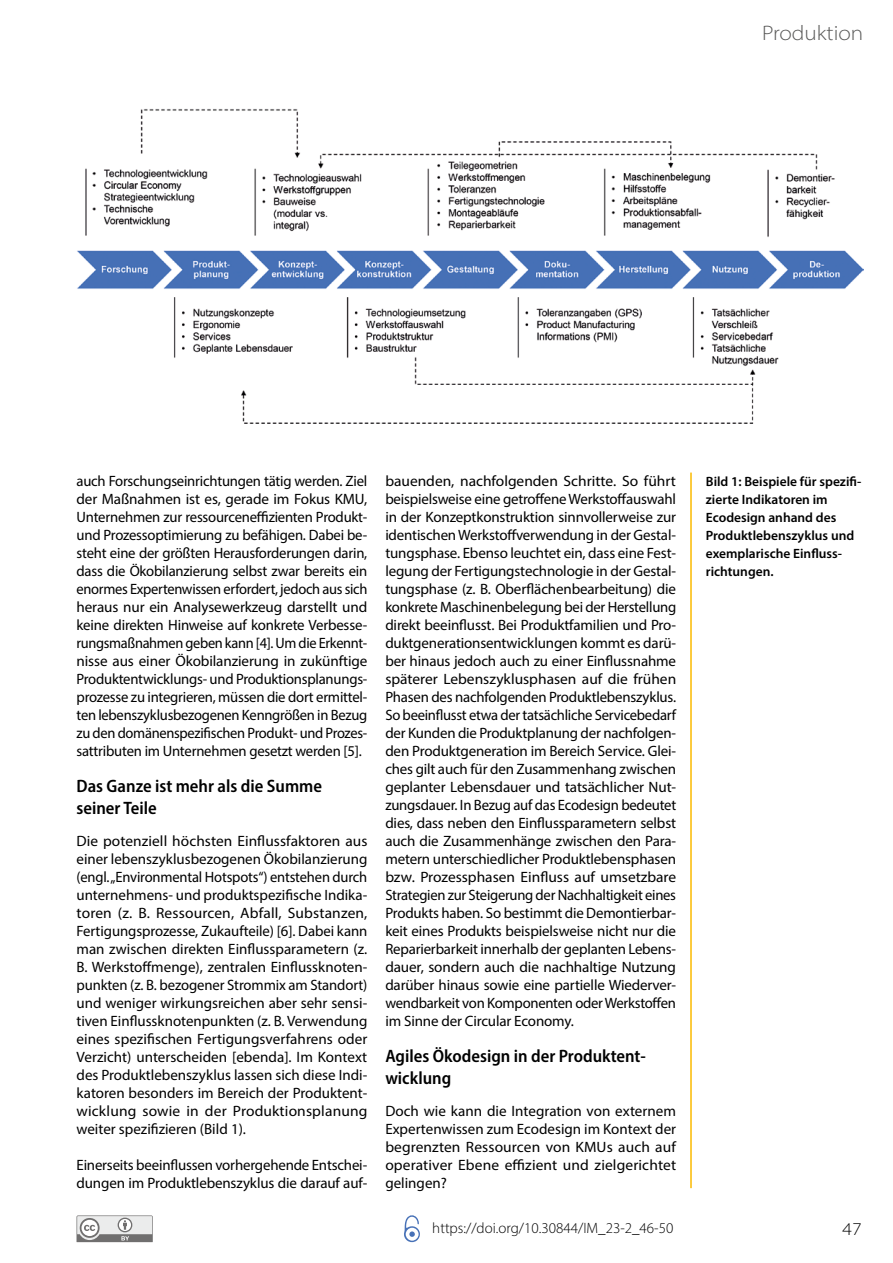
<style>
.page{position:relative;width:893px;height:1263px;background:#fff}
.page>*{position:absolute;margin:0;border:0;box-sizing:border-box;transform-origin:0 0}
.t1{font:300 semi-expanded 21px "Myriad Pro";color:#575756}
.t2{font:600 semi-condensed 18px/21.6px "Myriad Pro";color:#000}
.t3{font:300 semi-expanded 18px "Myriad Pro";color:#000}
.t4{font:15px/18px "Myriad Pro";letter-spacing:-.01em;color:#000;text-align:justify}
.t5{font:300 15px "Myriad Pro";color:#000}
.t6{font:600 13.5px/18px "Myriad Pro";color:#000}
</style>
<div class="page">
<hr style="left:690px;top:473px;width:2px;height:715px;background:#fbba00">
<img style="left:77px;top:109px;width:786px;height:315px">
<svg style="left:77px;top:1215px;width:76px;height:27px;background:#bfbfbf"></svg>
<svg style="left:404px;top:1215px;width:16px;height:27px"></svg>
<h1 class="t1" style="left:762px;top:20px;width:103px">Produktion</h1>
<p class="t4" style="left:77px;top:472px;width:292px">auch Forschungseinrichtungen tätig werden. Ziel der Maßnahmen ist es, gerade im Fokus KMU, Unternehmen zur ressourceneffizienten Produkt&shy;und Prozessoptimierung zu befähigen. Dabei be&shy;steht eine der größten Herausforderungen darin, dass die Ökobilanzierung selbst zwar bereits ein enormes Expertenwissen erfordert, jedoch aus sich heraus nur ein Analysewerkzeug darstellt und keine direkten Hinweise auf konkrete Verbesse&shy;rungsmaßnahmen geben kann [4]. Um die Erkennt&shy;nisse aus einer Ökobilanzierung in zukünftige Produktentwicklungs- und Produktionsplanungs&shy;prozesse zu integrieren, müssen die dort ermittel&shy;ten lebenszyklusbezogenen Kenngrößen in Bezug zu den domänenspezifischen Produkt- und Prozes&shy;sattributen im Unternehmen gesetzt werden [5].</p>
<p class="t2" style="left:77px;top:775px;width:247px">Das Ganze ist mehr als die Summe seiner Teile</p>
<p class="t4" style="left:77px;top:832px;width:292px">Die potenziell höchsten Einflussfaktoren aus einer lebenszyklusbezogenen Ökobilanzierung (engl. „Environmental Hotspots“) entstehen durch unternehmens- und produktspezifische Indika&shy;toren (z. B. Ressourcen, Abfall, Substanzen, Fertigungsprozesse, Zukaufteile) [6]. Dabei kann man zwischen direkten Einflussparametern (z.<br>B. Werkstoffmenge), zentralen Einflussknoten&shy;punkten (z. B. bezogener Strommix am Standort) und weniger wirkungsreichen aber sehr sensi&shy;tiven Einflussknotenpunkten (z. B. Verwendung eines spezifischen Fertigungsverfahrens oder Verzicht) unterscheiden [ebenda]. Im Kontext des Produktlebenszyklus lassen sich diese Indi&shy;katoren besonders im Bereich der Produktent&shy;wicklung sowie in der Produktionsplanung weiter spezifizieren (Bild 1).</p>
<p class="t4" style="left:77px;top:1156px;width:292px">Einerseits beeinflussen vorhergehende Entschei&shy;dungen im Produktlebenszyklus die darauf auf-</p>
<p class="t4" style="left:385px;top:472px;width:292px">bauenden, nachfolgenden Schritte. So führt beispielsweise eine getroffene Werkstoffauswahl in der Konzeptkonstruktion sinnvollerweise zur identischen Werkstoffverwendung in der Gestal&shy;tungsphase. Ebenso leuchtet ein, dass eine Fest&shy;legung der Fertigungstechnologie in der Gestal&shy;tungsphase (z. B. Oberflächenbearbeitung) die konkrete Maschinenbelegung bei der Herstellung direkt beeinflusst. Bei Produktfamilien und Pro&shy;duktgenerationsentwicklungen kommt es darü&shy;ber hinaus jedoch auch zu einer Einflussnahme späterer Lebenszyklusphasen auf die frühen Phasen des nachfolgenden Produktlebenszyklus.<br>So beeinflusst etwa der tatsächliche Servicebedarf der Kunden die Produktplanung der nachfolgen&shy;den Produktgeneration im Bereich Service. Glei&shy;ches gilt auch für den Zusammenhang zwischen geplanter Lebensdauer und tatsächlicher Nut&shy;zungsdauer. In Bezug auf das Ecodesign bedeutet dies, dass neben den Einflussparametern selbst auch die Zusammenhänge zwischen den Para&shy;metern unterschiedlicher Produktlebensphasen bzw. Prozessphasen Einfluss auf umsetzbare Strategien zur Steigerung der Nachhaltigkeit eines Produkts haben. So bestimmt die Demontierbar&shy;keit eines Produkts beispielsweise nicht nur die Reparierbarkeit innerhalb der geplanten Lebens&shy;dauer, sondern auch die nachhaltige Nutzung darüber hinaus sowie eine partielle Wiederver&shy;wendbarkeit von Komponenten oder Werkstoffen im Sinne der Circular Economy.</p>
<p class="t2" style="left:385px;top:1045px;width:262px">Agiles Ökodesign in der Produktent&shy;wicklung</p>
<p class="t4" style="left:385px;top:1102px;width:292px">Doch wie kann die Integration von externem Expertenwissen zum Ecodesign im Kontext der begrenzten Ressourcen von KMUs auch auf operativer Ebene effizient und zielgerichtet gelingen?</p>
<p class="t5" style="left:432px;top:1219px;width:243px">https://doi.org/10.30844/IM_23-2_46-50</p>
<p class="t6" style="left:706px;top:472px;width:157px">Bild 1: Beispiele für spezifi&shy;zierte Indikatoren im<br>Ecodesign anhand des<br>Produktlebenszyklus und exemplarische Einfluss&shy;richtungen.</p>
<p class="t3" style="left:843px;top:1218px;width:21px">47</p>
</div>
